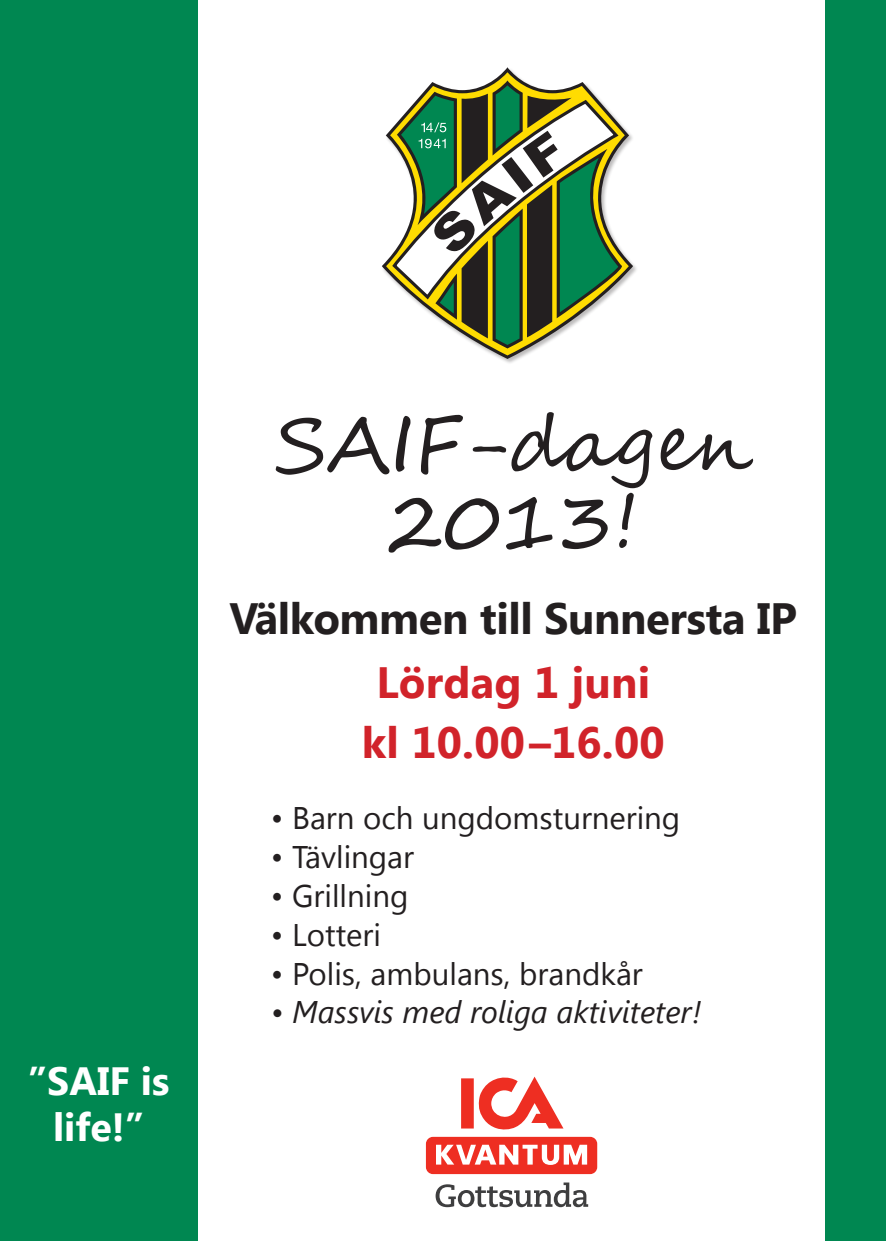
<style>
.page{position:relative;width:886px;height:1241px;background:#fff}
.page>*{position:absolute;margin:0;border:0;box-sizing:border-box;transform-origin:0 0}
.t1{font:76.88px "Segoe Script";letter-spacing:.005em;color:#231f20}
.t2{font:700 43.75px "Segoe UI";letter-spacing:-.01em;color:#231f20}
.t3{font:700 43.75px "Segoe UI";letter-spacing:.005em;color:#d1232a}
.t4{font:700 39.38px "Segoe UI";color:#fff}
.t5{font:31.25px "Segoe UI";color:#231f20}
.t6{font:italic 31.25px "Segoe UI";color:#231f20}
</style>
<div class="page">
<svg style="left:382px;top:67px;width:251px;height:292px"></svg>
<svg style="left:394px;top:80px;width:229px;height:268px"></svg>
<div style="left:0;top:0;width:197px;height:1240px;background:#008751"></div>
<div style="left:826px;top:0;width:60px;height:1240px;background:#008751"></div>
<svg style="left:461px;top:1076px;width:102px;height:53px"></svg>
<div style="left:426px;top:1136px;width:171px;height:37px;background:#ee2e22;border-radius:7px"></div>
<svg style="left:436px;top:1144px;width:151px;height:20px"></svg>
<svg style="left:436px;top:1182px;width:152px;height:24px"></svg>
<p class="t4" style="left:28px;top:1053px;width:143px">”SAIF is</p>
<p class="t4" style="left:53px;top:1098px;width:93px">life!”</p>
<p class="t1" style="left:275px;top:382px;width:478px">SAIF-dagen</p>
<p class="t1" style="left:388px;top:459px;width:252px">2013!</p>
<p class="t2" style="left:229px;top:586px;width:569px">Välkommen till Sunnersta IP</p>
<p class="t3" style="left:376px;top:651px;width:275px">Lördag 1 juni</p>
<p class="t3" style="left:362px;top:710px;width:304px">kl 10.00–16.00</p>
<p class="t5" style="left:271px;top:796px;width:411px">• Barn och ungdomsturnering</p>
<p class="t5" style="left:271px;top:835px;width:145px">• Tävlingar</p>
<p class="t5" style="left:271px;top:874px;width:139px">• Grillning</p>
<p class="t5" style="left:271px;top:912px;width:112px">• Lotteri</p>
<p class="t5" style="left:271px;top:951px;width:373px">• Polis, ambulans, brandkår</p>
<p class="t6" style="left:271px;top:990px;width:432px">• Massvis med roliga aktiviteter!</p>
</div>
